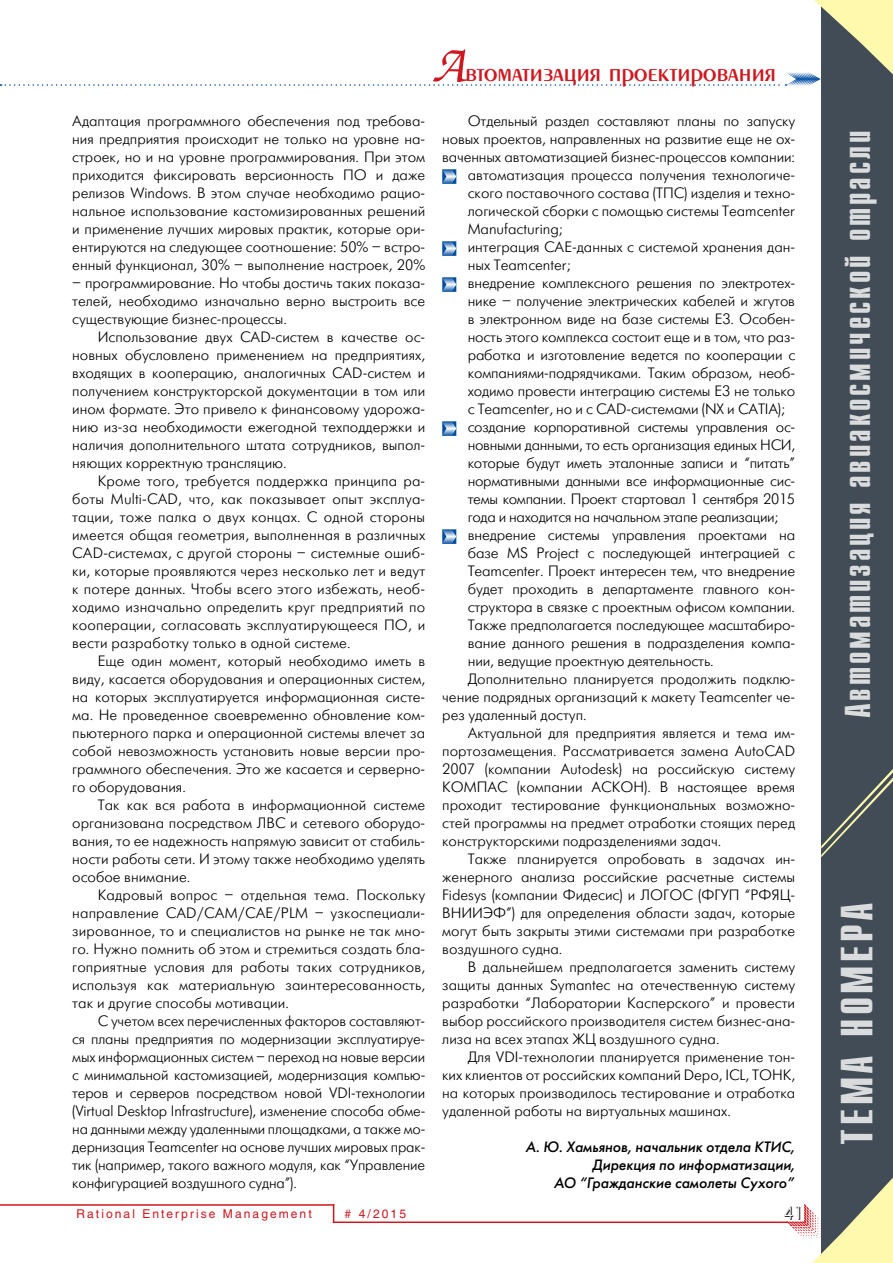
<style>
.page{position:relative;width:893px;height:1263px;background:#fff}
.page>*{position:absolute;margin:0;border:0;box-sizing:border-box;transform-origin:0 0}
.t1{font:700 45px "Compact C";letter-spacing:.08em;color:#dadbdc}
.t2{font:700 36px "Compact C";letter-spacing:.08em;color:#dadbdc}
.t3{font:27px "Penta Demi";color:#ce171e}
.t4{font:18px "Futuris Shadow C";color:#000}
.t5{font:15px/18px "Futuris Light C";color:#000;text-align:justify}
.t6{font:15px "Futuris Light C";letter-spacing:-.02em;color:#000}
.t7{font:italic 15px/18px "Futuris C";color:#000;text-align:right}
.t8{font:12px "Helios";letter-spacing:.17em;color:#ce171e}
.s1{font-family:"Zapf Chancery C";font-size:54px}
</style>
<div class="page">
<hr style="left:0;top:1204px;width:334px;height:2px;background:#ce171e">
<svg style="left:333px;top:1206px;width:1px;height:15px"></svg>
<hr style="left:333px;top:1221px;width:455px;height:2px;background:#ce171e">
<svg style="left:442px;top:169px;width:14px;height:15px"></svg>
<svg style="left:442px;top:241px;width:14px;height:15px"></svg>
<svg style="left:442px;top:277px;width:14px;height:15px"></svg>
<svg style="left:442px;top:421px;width:14px;height:15px"></svg>
<svg style="left:442px;top:529px;width:14px;height:15px"></svg>
<div style="left:821px;top:0;width:72px;height:1263px;background:#414c56"></div>
<svg style="left:821px;top:769px;width:72px;height:88px"></svg>
<svg style="left:0;top:0;width:893px;height:86px"></svg>
<svg style="left:787px;top:1177px;width:106px;height:86px"></svg>
<h3 class="t3" style="left:432px;top:59px;width:346px"><span class="s1">А</span>втоматизация проектирования</h3>
<p class="t5" style="left:72px;top:112px;width:354px">Адаптация программного обеспечения под требова&shy;ния предприятия происходит не только на уровне на&shy;строек, но и на уровне программирования. При этом приходится фиксировать версионность ПО и даже релизов Windows. В этом случае необходимо рацио&shy;нальное использование кастомизированных решений и применение лучших мировых практик, которые ори&shy;ентируются на следующее соотношение: 50% – встро&shy;енный функционал, 30% – выполнение настроек, 20%</p>
<p class="t5" style="left:72px;top:274px;width:354px">– программирование. Но чтобы достичь таких показа&shy;телей, необходимо изначально верно выстроить все существующие бизнес-процессы.</p>
<p class="t5" style="left:72px;top:328px;width:354px;text-indent:26px">Использование двух CAD-систем в качестве ос&shy;новных обусловлено применением на предприятиях, входящих в кооперацию, аналогичных CAD-систем и получением конструкторской документации в том или ином формате. Это привело к финансовому удорожа&shy;нию из-за необходимости ежегодной техподдержки и наличия дополнительного штата сотрудников, выпол&shy;няющих корректную трансляцию.</p>
<p class="t5" style="left:72px;top:472px;width:354px;text-indent:26px">Кроме того, требуется поддержка принципа ра&shy;боты Multi-CAD, что, как показывает опыт эксплуа&shy;тации, тоже палка о двух концах. С одной стороны имеется общая геометрия, выполненная в различных CAD-системах, с другой стороны – системные ошиб&shy;ки, которые проявляются через несколько лет и ведут к потере данных. Чтобы всего этого избежать, необ&shy;ходимо изначально определить круг предприятий по кооперации, согласовать эксплуатирующееся ПО, и вести разработку только в одной системе.</p>
<p class="t5" style="left:72px;top:652px;width:354px;text-indent:26px">Еще один момент, который необходимо иметь в виду, касается оборудования и операционных систем, на которых эксплуатируется информационная систе&shy;ма. Не проведенное своевременно обновление ком&shy;пьютерного парка и операционной системы влечет за собой невозможность установить новые версии про&shy;граммного обеспечения. Это же касается и серверно&shy;го оборудования.</p>
<p class="t5" style="left:72px;top:796px;width:354px;text-indent:26px">Так как вся работа в информационной системе организована посредством ЛВС и сетевого оборудо&shy;вания, то ее надежность напрямую зависит от стабиль&shy;ности работы сети. И этому также необходимо уделять особое внимание.</p>
<p class="t5" style="left:72px;top:886px;width:354px;text-indent:26px">Кадровый вопрос – отдельная тема. Поскольку направление CAD/CAM/CAE/PLM – узкоспециали&shy;зированное, то и специалистов на рынке не так мно&shy;го. Нужно помнить об этом и стремиться создать бла&shy;гоприятные условия для работы таких сотрудников, используя как материальную заинтересованность, так и другие способы мотивации.</p>
<p class="t5" style="left:72px;top:1012px;width:354px;text-indent:26px">С учетом всех перечисленных факторов составляют&shy;ся планы предприятия по модернизации эксплуатируе&shy;мых информационных систем – переход на новые версии с минимальной кастомизацией, модернизация компью&shy;теров и серверов посредством новой VDI-технологии (Virtual Desktop Infrastructure), изменение способа обме&shy;на данными между удаленными площадками, а также мо&shy;дернизация Teamcenter на основе лучших мировых прак&shy;тик (например, такого важного модуля, как “Управление конфигурацией воздушного судна”).</p>
<p class="t5" style="left:468px;top:112px;width:329px">Отдельный раздел составляют планы по запуску</p>
<p class="t5" style="left:442px;top:130px;width:354px">новых проектов, направленных на развитие еще не ох-</p>
<p class="t5" style="left:442px;top:148px;width:354px">ваченных автоматизацией бизнес-процессов компании:</p>
<p class="t5" style="left:468px;top:166px;width:329px">автоматизация процесса получения технологиче-</p>
<p class="t5" style="left:468px;top:184px;width:329px">ского поставочного состава (ТПС) изделия и техно-</p>
<p class="t5" style="left:468px;top:202px;width:329px">логической сборки с помощью системы Teamcenter</p>
<p class="t5" style="left:468px;top:220px;width:96px">Manufacturing;</p>
<p class="t5" style="left:468px;top:238px;width:329px">интеграция CAE-данных с системой хранения дан-</p>
<p class="t5" style="left:468px;top:256px;width:104px">ных Teamcenter;</p>
<p class="t5" style="left:468px;top:274px;width:329px">внедрение комплексного решения по электротех-</p>
<p class="t5" style="left:468px;top:292px;width:329px">нике – получение электрических кабелей и жгутов</p>
<p class="t5" style="left:468px;top:310px;width:329px">в электронном виде на базе системы E3. Особен-</p>
<p class="t5" style="left:468px;top:328px;width:329px">ность этого комплекса состоит еще и в том, что раз-</p>
<p class="t5" style="left:468px;top:346px;width:329px">работка и изготовление ведется по кооперации с</p>
<p class="t5" style="left:468px;top:364px;width:329px">компаниями-подрядчиками. Таким образом, необ-</p>
<p class="t5" style="left:468px;top:382px;width:329px">ходимо провести интеграцию системы E3 не только</p>
<p class="t5" style="left:468px;top:400px;width:319px">с Teamcenter, но и с CAD-системами (NX и CATIA);</p>
<p class="t6" style="left:468px;top:419px;width:329px">создание корпоративной системы управления ос-</p>
<p class="t6" style="left:468px;top:437px;width:329px">новными данными, то есть организация единых НСИ,</p>
<p class="t6" style="left:468px;top:455px;width:329px">которые будут иметь эталонные записи и “питать”</p>
<p class="t6" style="left:468px;top:473px;width:329px">нормативными данными все информационные сис-</p>
<p class="t6" style="left:468px;top:491px;width:329px">темы компании. Проект стартовал 1 сентября 2015</p>
<p class="t6" style="left:468px;top:509px;width:312px">года и находится на начальном этапе реализации;</p>
<p class="t5" style="left:468px;top:526px;width:329px">внедрение системы управления проектами на</p>
<p class="t5" style="left:468px;top:544px;width:329px">базе MS Project с последующей интеграцией с</p>
<p class="t5" style="left:468px;top:562px;width:329px">Teamcenter. Проект интересен тем, что внедрение</p>
<p class="t5" style="left:468px;top:580px;width:329px">будет проходить в департаменте главного кон-</p>
<p class="t5" style="left:468px;top:598px;width:329px">структора в связке с проектным офисом компании.</p>
<p class="t5" style="left:468px;top:616px;width:329px">Также предполагается последующее масштабиро-</p>
<p class="t5" style="left:468px;top:634px;width:329px">вание данного решения в подразделения компа-</p>
<p class="t5" style="left:468px;top:652px;width:248px">нии, ведущие проектную деятельность.</p>
<p class="t5" style="left:468px;top:670px;width:329px">Дополнительно планируется продолжить подклю-</p>
<p class="t5" style="left:442px;top:688px;width:354px">чение подрядных организаций к макету Teamcenter че-</p>
<p class="t5" style="left:442px;top:706px;width:146px">рез удаленный доступ.</p>
<p class="t5" style="left:468px;top:724px;width:329px">Актуальной для предприятия является и тема им-</p>
<p class="t5" style="left:442px;top:742px;width:354px">портозамещения. Рассматривается замена AutoCAD</p>
<p class="t5" style="left:442px;top:760px;width:354px">2007 (компании Autodesk) на российскую систему</p>
<p class="t5" style="left:442px;top:778px;width:354px">КОМПАС (компании АСКОН). В настоящее время</p>
<p class="t5" style="left:442px;top:796px;width:354px">проходит тестирование функциональных возможно-</p>
<p class="t5" style="left:442px;top:814px;width:354px">стей программы на предмет отработки стоящих перед</p>
<p class="t5" style="left:442px;top:832px;width:281px">конструкторскими подразделениями задач.</p>
<p class="t5" style="left:468px;top:850px;width:329px">Также планируется опробовать в задачах ин-</p>
<p class="t5" style="left:442px;top:868px;width:354px">женерного анализа российские расчетные системы</p>
<p class="t5" style="left:442px;top:886px;width:354px">Fidesys (компании Фидесис) и ЛОГОС (ФГУП “РФЯЦ-</p>
<p class="t5" style="left:442px;top:904px;width:354px">ВНИИЭФ”) для определения области задач, которые</p>
<p class="t5" style="left:442px;top:922px;width:354px">могут быть закрыты этими системами при разработке</p>
<p class="t5" style="left:442px;top:940px;width:122px">воздушного судна.</p>
<p class="t5" style="left:468px;top:958px;width:329px">В дальнейшем предполагается заменить систему</p>
<p class="t5" style="left:442px;top:976px;width:354px">защиты данных Symantec на отечественную систему</p>
<p class="t5" style="left:442px;top:994px;width:354px">разработки “Лаборатории Касперского” и провести</p>
<p class="t5" style="left:442px;top:1012px;width:354px">выбор российского производителя систем бизнес-ана-</p>
<p class="t5" style="left:442px;top:1030px;width:279px">лиза на всех этапах ЖЦ воздушного судна.</p>
<p class="t5" style="left:468px;top:1048px;width:329px">Для VDI-технологии планируется применение тон-</p>
<p class="t5" style="left:442px;top:1066px;width:354px">ких клиентов от российских компаний Depo, ICL, ТОНК,</p>
<p class="t5" style="left:442px;top:1084px;width:354px">на которых производилось тестирование и отработка</p>
<p class="t5" style="left:442px;top:1102px;width:290px">удаленной работы на виртуальных машинах.</p>
<p class="t7" style="left:526px;top:1138px;width:271px">А. Ю. Хамьянов, начальник отдела КТИС,<br>Дирекция по информатизации,<br>АО “Гражданские самолеты Сухого”</p>
<p class="t8" style="left:77px;top:1207px;width:237px">Rational Enterprise Management</p>
<p class="t4" style="left:784px;top:1204px;width:21px">41</p>
<p class="t8" style="left:345px;top:1207px;width:63px"># 4/2015</p>
<h2 class="t2" style="left:840px;top:718px;width:589px;rotate:-90deg">Автоматизация авиакосмической отрасли</h2>
<h1 class="t1" style="left:835px;top:1144px;width:244px;rotate:-90deg">ТЕМА НОМЕРА</h1>
</div>
